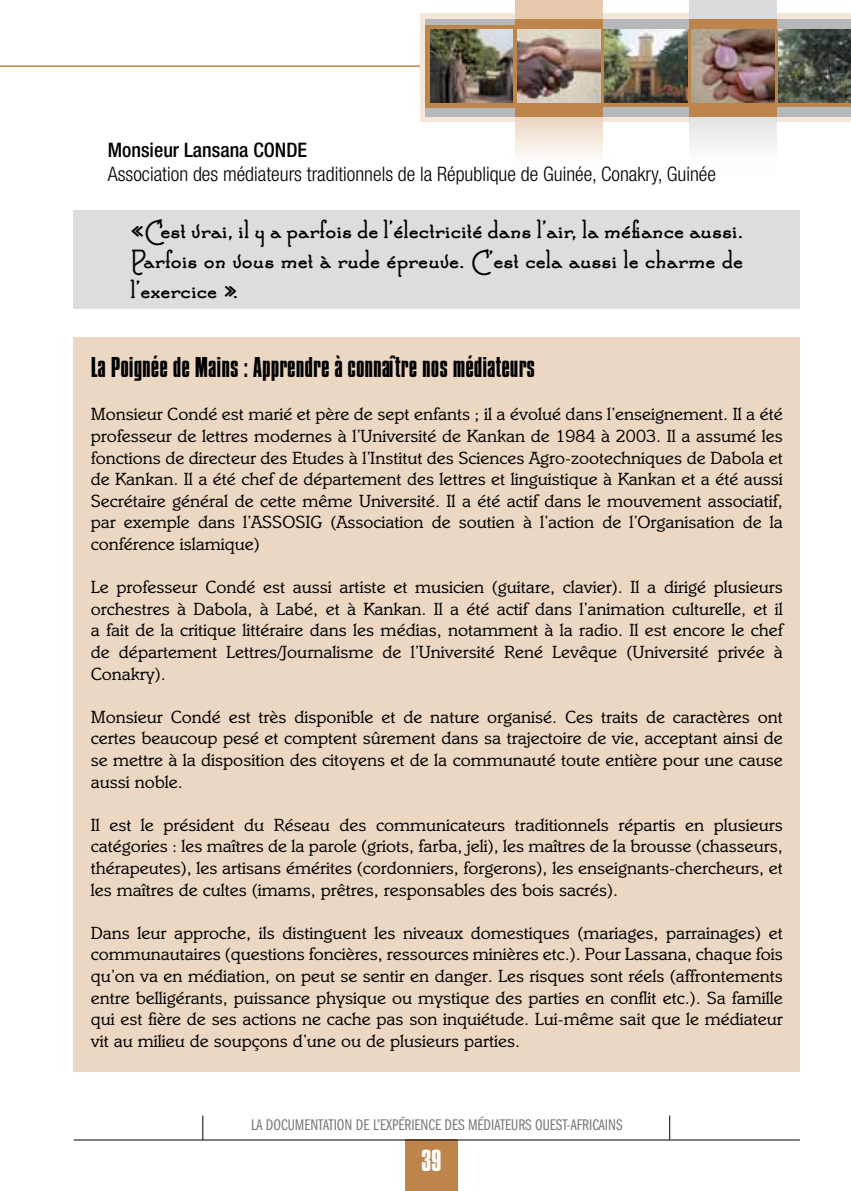
<style>
.page{position:relative;width:851px;height:1191px;background:#fff}
.page>*{position:absolute;margin:0;border:0;box-sizing:border-box;transform-origin:0 0}
.t1{font:32px "Compacta Plain";color:#fff}
.t2{font:30px "Compacta Plain";color:#000}
.t3{font:700 28px/30px "Santa's Sleigh Full";color:#000;text-align:justify}
.t4{font:300 condensed 20px "Helvetica Neue LT";color:#000}
.t5{font:500 condensed 20px "Helvetica Neue LT";color:#000}
.t6{font:18px/21.6px "Italia";color:#000;text-align:justify}
.t7{font:16px "Franklin Gothic LT Book Cmpr";color:#757779}
</style>
<div class="page">
<hr style="left:0;top:65px;width:850px;height:2px;background:#bd854c">
<div style="left:601px;top:14px;width:88px;height:108px;background:#f4e6d9"></div>
<div style="left:420px;top:14px;width:95px;height:108px;background:#f4e6d9"></div>
<div style="left:776px;top:14px;width:74px;height:108px;background:#f4e6d9"></div>
<svg style="left:515px;top:0;width:88px;height:155px;background:#eedcca"></svg>
<svg style="left:689px;top:0;width:88px;height:147px"></svg>
<div style="left:425px;top:19px;width:92px;height:10px;background:#b6b8ba"></div>
<div style="left:425px;top:107px;width:92px;height:10px;background:#b6b8ba"></div>
<div style="left:425px;top:25px;width:425px;height:82px;background:#bd854c"></div>
<div style="left:405px;top:1139px;width:52px;height:52px;background:#bd854c"></div>
<hr style="left:74px;top:1139px;width:725px;height:1px;background:#000">
<img style="left:517px;top:29px;width:83px;height:74px">
<img style="left:604px;top:29px;width:83px;height:74px">
<img style="left:691px;top:29px;width:83px;height:74px">
<img style="left:778px;top:29px;width:72px;height:74px">
<img style="left:430px;top:29px;width:82px;height:74px">
<div style="left:603px;top:107px;width:87px;height:10px;background:#b6b8ba"></div>
<div style="left:515px;top:107px;width:88px;height:10px;background:#bd854c"></div>
<div style="left:777px;top:107px;width:73px;height:10px;background:#b6b8ba"></div>
<div style="left:603px;top:19px;width:86px;height:10px;background:#b6b8ba"></div>
<div style="left:776px;top:19px;width:74px;height:10px;background:#b6b8ba"></div>
<div style="left:689px;top:107px;width:88px;height:10px;background:#bd854c"></div>
<div style="left:515px;top:19px;width:88px;height:10px;background:#bd854c"></div>
<div style="left:689px;top:19px;width:87px;height:10px;background:#bd854c"></div>
<svg style="left:202px;top:1115px;width:1px;height:24px"></svg>
<svg style="left:669px;top:1115px;width:1px;height:24px"></svg>
<div style="left:74px;top:210px;width:725px;height:99px;background:#dcddde"></div>
<div style="left:74px;top:337px;width:725px;height:734px;background:#ecd7c2"></div>
<p class="t5" style="left:108px;top:138px;width:201px">Monsieur Lansana CONDE</p>
<p class="t4" style="left:108px;top:163px;width:609px">Association des médiateurs traditionnels de la République de Guinée, Conakry, Guinée</p>
<h3 class="t3" style="left:130px;top:215px;width:614px">«C’est vrai, il y a parfois de l’électricité dans l’air, la méfiance aussi.<br>Parfois on vous met à rude épreuve. C ’est cela aussi le charme de l’exercice ».</h3>
<h2 class="t2" style="left:91px;top:351px;width:446px">La Poignée de Mains : Apprendre à connaître nos médiateurs</h2>
<p class="t6" style="left:91px;top:403px;width:693px">Monsieur Condé est marié et père de sept enfants ; il a évolué dans l’enseignement. Il a été professeur de lettres modernes à l’Université de Kankan de 1984 à 2003. Il a assumé les fonctions de directeur des Etudes à l’Institut des Sciences Agro-zootechniques de Dabola et de Kankan. Il a été chef de département des lettres et linguistique à Kankan et a été aussi Secrétaire général de cette même Université. Il a été actif dans le mouvement associatif, par exemple dans l’ASSOSIG (Association de soutien à l’action de l’Organisation de la conférence islamique)</p>
<p class="t6" style="left:91px;top:576px;width:693px">Le professeur Condé est aussi artiste et musicien (guitare, clavier). Il a dirigé plusieurs orchestres à Dabola, à Labé, et à Kankan. Il a été actif dans l’animation culturelle, et il a fait de la critique littéraire dans les médias, notamment à la radio. Il est encore le chef de département Lettres/Journalisme de l’Université René Levêque (Université privée à Conakry).</p>
<p class="t6" style="left:91px;top:706px;width:693px">Monsieur Condé est très disponible et de nature organisé. Ces traits de caractères ont certes beaucoup pesé et comptent sûrement dans sa trajectoire de vie, acceptant ainsi de se mettre à la disposition des citoyens et de la communauté toute entière pour une cause aussi noble.</p>
<p class="t6" style="left:91px;top:814px;width:693px">Il est le président du Réseau des communicateurs traditionnels répartis en plusieurs catégories : les maîtres de la parole (griots, farba, jeli), les maîtres de la brousse (chasseurs, thérapeutes), les artisans émérites (cordonniers, forgerons), les enseignants-chercheurs, et les maîtres de cultes (imams, prêtres, responsables des bois sacrés).</p>
<p class="t6" style="left:91px;top:922px;width:693px">Dans leur approche, ils distinguent les niveaux domestiques (mariages, parrainages) et communautaires (questions foncières, ressources minières etc.). Pour Lassana, chaque fois qu’on va en médiation, on peut se sentir en danger. Les risques sont réels (affrontements entre belligérants, puissance physique ou mystique des parties en conflit etc.). Sa famille qui est fière de ses actions ne cache pas son inquiétude. Lui-même sait que le médiateur vit au milieu de soupçons d’une ou de plusieurs parties.</p>
<p class="t7" style="left:251px;top:1115px;width:373px">LA DOCUMENTATION DE L’EXPÉRIENCE DES MÉDIATEURS OUEST-AFRICAINS</p>
<h1 class="t1" style="left:421px;top:1143px;width:22px">39</h1>
</div>
